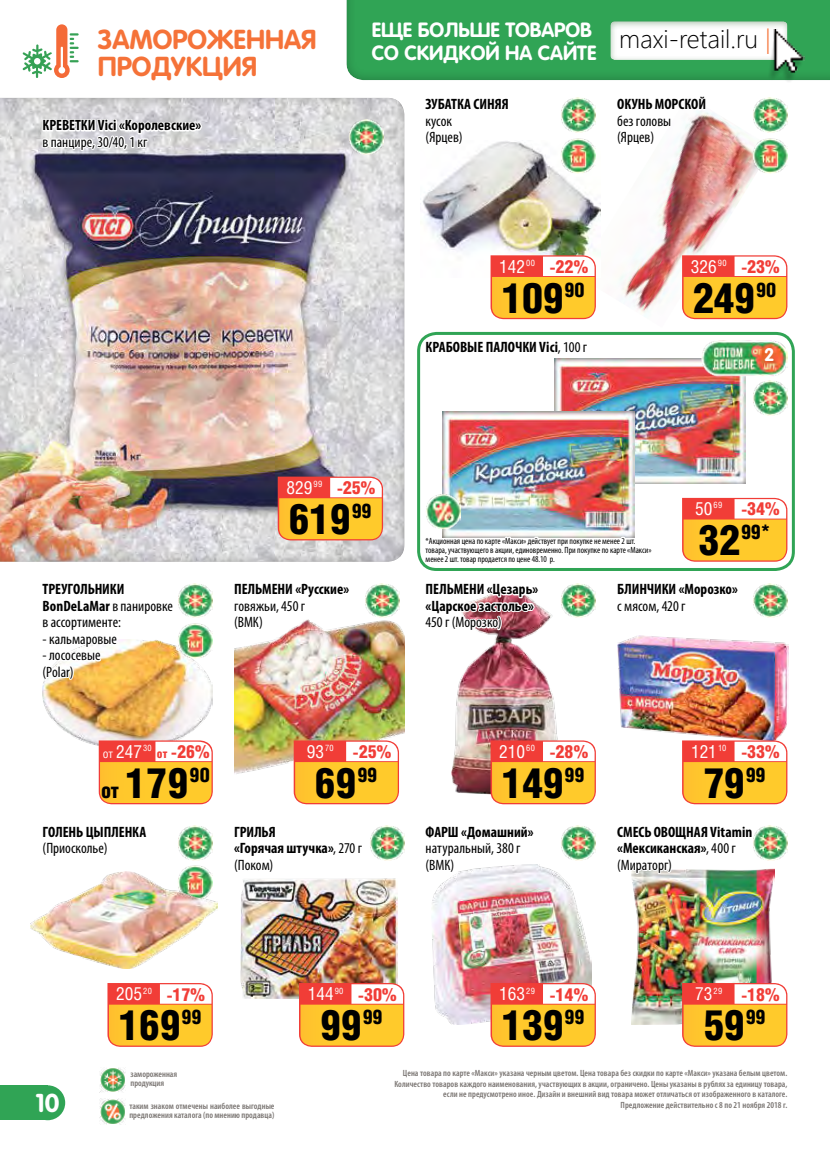
<style>
.page{position:relative;width:830px;height:1149px;background:#fff}
.page>*{position:absolute;margin:0;border:0;box-sizing:border-box;transform-origin:0 0}
.t1{font:900 42px "Helios Cond";letter-spacing:-.01em;color:#000}
.t2{font:700 27px/27px "Rotonda C";color:#f57238}
.t3{font:300 25.5px "Segoe UI";color:#000}
.t4{font:700 25.5px "Rotonda C";color:#fff}
.t5{font:700 20.25px/22.4px "Rotonda C";color:#fff}
.t6{font:900 20.1px "Helios Cond";color:#000}
.t7{font:900 18px "Helios Cond";color:#f13d37}
.t8{font:700 18px "Rotonda C";color:#fff}
.t9{font:700 condensed 15px/16.5px "Myriad Pro";color:#000}
.t10{font:condensed 15px/16.5px "Myriad Pro";color:#000}
.t11{font:600 condensed 9px/10.5px "Myriad Pro";letter-spacing:.005em;color:#787370;text-align:right}
.t12{font:condensed 9px/9px "Myriad Pro";color:#000}
.s1{color:#f57238}
.s2{font-family:"Helios Cond C";font-weight:400;color:#fff}
.s3{font-weight:400}
.s4{font-weight:700}
.s5{font-size:42px}
.s6{font-family:"Helios Cond C";font-weight:400;font-size:12px;color:#fff}
.s7{font-family:"Helios Cond C";font-weight:400;font-size:12px}
.s8{font-size:12px}
.s9{font-size:12px;color:#fff}
.s10{font-size:21px}
.s11{font-size:21px;color:#fff}
</style>
<div class="page">
<div style="left:0;top:1084px;width:47px;height:35px;background:#30a455"></div>
<div style="left:30px;top:1084px;width:35px;height:35px;background:#30a455;border-radius:50%"></div>
<div style="left:345px;top:0;width:484px;height:81px;background:#30a455"></div>
<div style="left:608px;top:20px;width:180px;height:42px;background:#346e39;opacity:.5"></div>
<img style="left:766px;top:30px;width:38px;height:51px">
<img style="left:577px;top:97px;width:195px;height:223px">
<img style="left:99px;top:1098px;width:26px;height:25px">
<div style="left:417px;top:332px;width:377px;height:239px;border:3px solid #30a455;border-radius:18px"></div>
<img style="left:240px;top:886px;width:157px;height:112px">
<div style="left:0;top:97px;width:405px;height:464px;background:#000;opacity:.3"></div>
<svg style="left:23px;top:24px;width:56px;height:54px"></svg>
<img style="left:100px;top:1069px;width:7px;height:23px">
<img style="left:432px;top:894px;width:159px;height:130px">
<svg style="left:490px;top:982px;width:105px;height:64px;background:#fbb250"></svg>
<img style="left:43px;top:645px;width:170px;height:95px">
<img style="left:40px;top:507px;width:135px;height:196px">
<img style="left:178px;top:623px;width:35px;height:35px">
<img style="left:182px;top:865px;width:27px;height:6px">
<img style="left:631px;top:894px;width:141px;height:129px">
<svg style="left:681px;top:982px;width:106px;height:64px;background:#fab351"></svg>
<img style="left:455px;top:652px;width:103px;height:88px">
<svg style="left:434px;top:740px;width:161px;height:154px"></svg>
<img style="left:234px;top:620px;width:170px;height:120px">
<svg style="left:41px;top:100px;width:163px;height:68px"></svg>
<svg style="left:232px;top:476px;width:151px;height:176px"></svg>
<img style="left:348px;top:158px;width:35px;height:35px">
<img style="left:554px;top:358px;width:191px;height:77px">
<img style="left:442px;top:411px;width:192px;height:24px">
<img style="left:422px;top:141px;width:178px;height:136px">
<img style="left:560px;top:137px;width:35px;height:36px">
<img style="left:752px;top:137px;width:35px;height:36px">
<svg style="left:234px;top:740px;width:165px;height:146px"></svg>
<svg style="left:299px;top:982px;width:105px;height:64px;background:#fab24f"></svg>
<img style="left:617px;top:644px;width:171px;height:92px">
<svg style="left:631px;top:736px;width:156px;height:158px"></svg>
<img style="left:348px;top:119px;width:35px;height:35px">
<img style="left:561px;top:98px;width:34px;height:35px">
<img style="left:752px;top:98px;width:35px;height:35px">
<img style="left:178px;top:583px;width:35px;height:34px">
<img style="left:753px;top:380px;width:34px;height:35px">
<img style="left:364px;top:583px;width:35px;height:34px">
<img style="left:369px;top:825px;width:35px;height:35px">
<img style="left:560px;top:825px;width:35px;height:35px">
<img style="left:752px;top:825px;width:35px;height:35px">
<img style="left:701px;top:340px;width:86px;height:36px">
<div style="left:756px;top:343px;width:25px;height:31px;background:#000;opacity:.2"></div>
<img style="left:30px;top:871px;width:188px;height:96px">
<svg style="left:80px;top:740px;width:133px;height:121px"></svg>
<svg style="left:107px;top:983px;width:106px;height:122px"></svg>
<svg style="left:614px;top:20px;width:93px;height:127px"></svg>
<svg style="left:681px;top:255px;width:106px;height:64px"></svg>
<svg style="left:423px;top:76px;width:87px;height:73px"></svg>
<svg style="left:424px;top:255px;width:171px;height:135px"></svg>
<img style="left:423px;top:435px;width:364px;height:217px">
<img style="left:425px;top:493px;width:35px;height:35px">
<h2 class="t2" style="left:98px;top:26px;width:219px">ЗАМОРОЖЕННАЯ<br>ПРОДУКЦИЯ</h2>
<h3 class="t9" style="left:43px;top:117px;width:160px">КРЕВЕТКИ Vici «Королевские»</h3>
<h3 class="t10" style="left:43px;top:133px;width:106px">в панцире, 30/40, 1 кг</h3>
<h3 class="t5" style="left:371px;top:19px;width:226px">ЕЩЕ БОЛЬШЕ ТОВАРОВ<br>СО СКИДКОЙ НА САЙТЕ</h3>
<h3 class="t3" style="left:619px;top:18px;width:153px">maxi-retail.ru <span class="s1">|</span></h3>
<h3 class="t9" style="left:425px;top:95px;width:85px">ЗУБАТКА СИНЯЯ</h3>
<h3 class="t10" style="left:425px;top:112px;width:39px">кусок (Ярцев)</h3>
<h3 class="t9" style="left:617px;top:95px;width:90px">ОКУНЬ МОРСКОЙ</h3>
<h3 class="t10" style="left:617px;top:112px;width:55px">без головы (Ярцев)</h3>
<h3 class="t7" style="left:499px;top:256px;width:90px"><span class="s2">142</span><sup>00</sup> -22%</h3>
<h1 class="t1" style="left:501px;top:273px;width:85px">109<sup>90</sup></h1>
<h3 class="t9" style="left:425px;top:338px;width:163px">КРАБОВЫЕ ПАЛОЧКИ Vici<span class="s3">, 100 г</span></h3>
<h3 class="t7" style="left:690px;top:256px;width:90px"><span class="s2">326</span><sup>90</sup> -23%</h3>
<h1 class="t1" style="left:692px;top:273px;width:85px">249<sup>90</sup></h1>
<h3 class="t8" style="left:763px;top:344px;width:12px">2</h3>
<h3 class="t7" style="left:286px;top:477px;width:90px"><span class="s2">829</span><sup>99</sup> -25%</h3>
<h3 class="t10" style="left:43px;top:580px;width:132px"><span class="s4">ТРЕУГОЛЬНИКИ<br>BonDeLaMar</span> в панировке в ассортименте:</h3>
<h3 class="t10" style="left:43px;top:630px;width:76px">- кальмаровые</h3>
<h3 class="t10" style="left:43px;top:646px;width:59px">- лососевые (Polar)</h3>
<h1 class="t1" style="left:288px;top:495px;width:84px">619<sup>99</sup></h1>
<h3 class="t9" style="left:234px;top:580px;width:116px">ПЕЛЬМЕНИ «Русские»</h3>
<h3 class="t10" style="left:234px;top:597px;width:73px">говяжьи, 450 г (ВМК)</h3>
<h3 class="t7" style="left:694px;top:498px;width:86px"><span class="s2">50</span><sup>69</sup> -34%</h3>
<h3 class="t6" style="left:698px;top:520px;width:73px"><span class="s5">32</span>99*</h3>
<p class="t12" style="left:425px;top:536px;width:227px">*Акционная цена по карте «Макси» действует при покупке не менее 2 шт. товара, участвующего в акции, единовременно. При покупке по карте «Макси» менее 2 шт. товар продается по цене 48.10 р.</p>
<h3 class="t9" style="left:617px;top:580px;width:122px">БЛИНЧИКИ «Морозко»</h3>
<h3 class="t10" style="left:617px;top:597px;width:70px">с мясом, 420 г</h3>
<h3 class="t9" style="left:425px;top:580px;width:114px">ПЕЛЬМЕНИ «Цезарь» «Царское застолье»</h3>
<h3 class="t10" style="left:425px;top:613px;width:77px">450 г (Морозко)</h3>
<h3 class="t7" style="left:103px;top:741px;width:108px"><span class="s6">от</span><span class="s7">.</span><span class="s2">247</span><sup>30</sup> <span class="s8">от</span><span class="s9">.</span>-26%</h3>
<h3 class="t7" style="left:306px;top:741px;width:86px"><span class="s2">93</span><sup>70</sup> -25%</h3>
<h3 class="t7" style="left:499px;top:741px;width:90px"><span class="s2">210</span><sup>60</sup> -28%</h3>
<h3 class="t7" style="left:690px;top:741px;width:90px"><span class="s2">121</span><sup>10</sup> -33%</h3>
<h1 class="t1" style="left:101px;top:758px;width:110px"><span class="s10">от</span><span class="s11">.</span>179<sup>90</sup></h1>
<h1 class="t1" style="left:315px;top:758px;width:64px">69<sup>99</sup></h1>
<h1 class="t1" style="left:501px;top:758px;width:84px">149<sup>99</sup></h1>
<h1 class="t1" style="left:703px;top:758px;width:64px">79<sup>99</sup></h1>
<h3 class="t9" style="left:43px;top:823px;width:105px">ГОЛЕНЬ ЦЫПЛЕНКА</h3>
<h3 class="t10" style="left:43px;top:839px;width:67px">(Приосколье)</h3>
<h3 class="t9" style="left:234px;top:823px;width:129px">ГРИЛЬЯ<br>«Горячая штучка»<span class="s3">, 270 г (Поком)</span></h3>
<h3 class="t9" style="left:425px;top:823px;width:109px">ФАРШ «Домашний»</h3>
<h3 class="t10" style="left:425px;top:839px;width:96px">натуральный, 380 г (ВМК)</h3>
<h3 class="t9" style="left:617px;top:823px;width:137px">СМЕСЬ ОВОЩНАЯ Vitamin «Мексиканская»<span class="s3">, 400 г (Мираторг)</span></h3>
<h3 class="t7" style="left:116px;top:983px;width:90px"><span class="s2">205</span><sup>20</sup> -17%</h3>
<h1 class="t1" style="left:118px;top:1001px;width:84px">169<sup>99</sup></h1>
<h3 class="t7" style="left:307px;top:983px;width:90px"><span class="s2">144</span><sup>90</sup> -30%</h3>
<h1 class="t1" style="left:320px;top:1001px;width:64px">99<sup>99</sup></h1>
<h3 class="t7" style="left:499px;top:983px;width:90px"><span class="s2">163</span><sup>29</sup> -14%</h3>
<h1 class="t1" style="left:501px;top:1001px;width:84px">139<sup>99</sup></h1>
<h3 class="t7" style="left:694px;top:983px;width:86px"><span class="s2">73</span><sup>29</sup> -18%</h3>
<h1 class="t1" style="left:703px;top:1001px;width:64px">59<sup>99</sup></h1>
<h3 class="t4" style="left:35px;top:1087px;width:26px">10</h3>
<p class="t11" style="left:130px;top:1068px;width:48px;line-height:9px;text-align:left">замороженная продукция</p>
<p class="t11" style="left:394px;top:1067px;width:394px">Цена товара по карте «Макси» указана черным цветом. Цена товара без скидки по карте «Макси» указана белым цветом.<br>Количество товаров каждого наименования, участвующих в акции, ограничено. Цены указаны в рублях за единицу товара, если не предусмотрено иное. Дизайн и внешний вид товара может отличаться от изображенного в каталоге.</p>
<p class="t11" style="left:129px;top:1100px;width:147px">таким знаком отмечены наиболее выгодные</p>
<p class="t11" style="left:620px;top:1098px;width:168px">Предложение действительно с 8 по 21 ноября 2018 г.</p>
<p class="t11" style="left:129px;top:1109px;width:147px">предложения каталога (по мнению продавца)</p>
</div>
